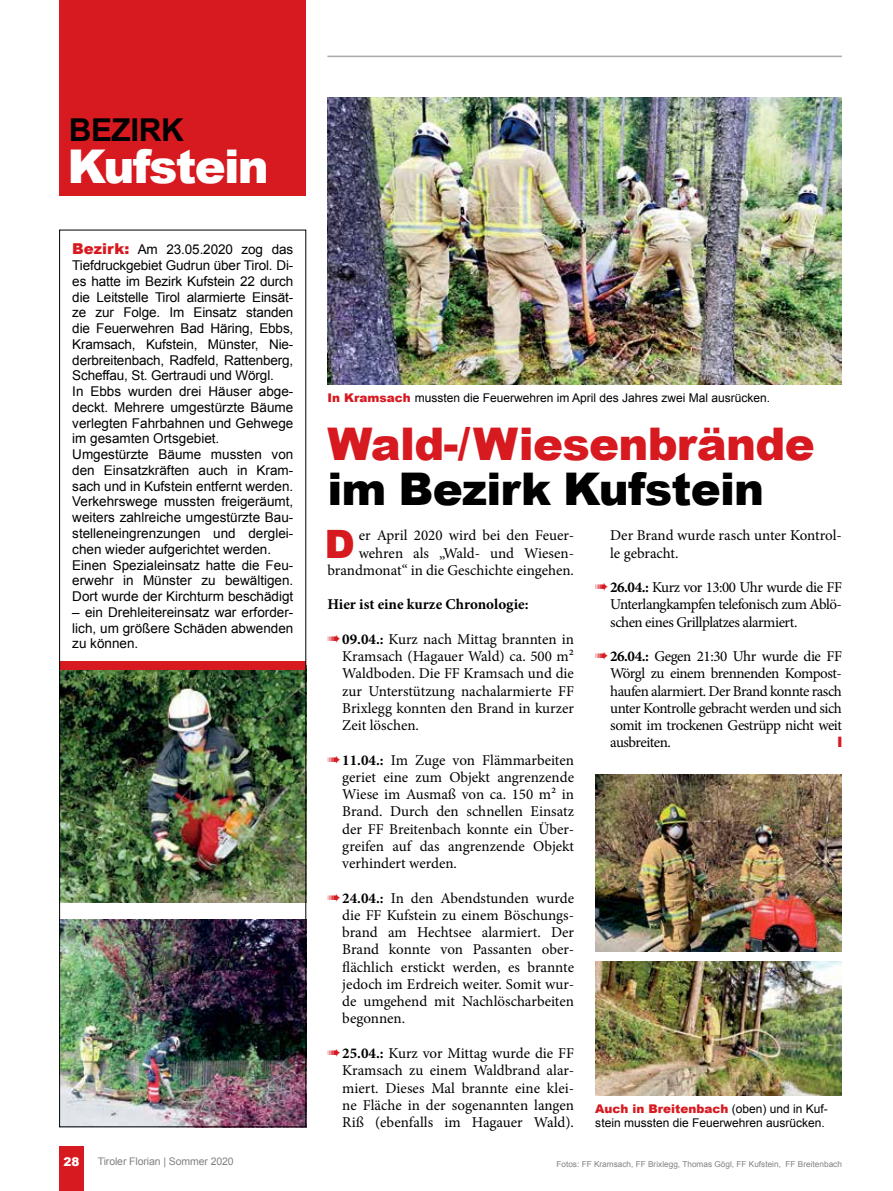
<style>
.page{position:relative;width:893px;height:1191px;background:#fff}
.page>*{position:absolute;margin:0;border:0;box-sizing:border-box;transform-origin:0 0}
.t1{font:900 46.5px "Arial";letter-spacing:-.035em;color:#fff}
.t2{font:900 45px "Arial";letter-spacing:-.015em;color:#d71920}
.t3{font:900 45px "Arial";letter-spacing:-.015em;color:#000}
.t4{font:900 39.15px "Arial";color:#d71920}
.t5{font:700 31.5px "Arial";letter-spacing:-.015em;color:#000}
.t6{font:15px/17.2px "Minion Pro";letter-spacing:-.005em;color:#000;text-align:justify}
.t7{font:700 15px "Minion Pro";color:#000}
.t8{font:13.5px/15.8px "Arial";color:#000}
.t9{font:12px/13.5px "Arial";color:#000}
.t10{font:900 12px "Arial";color:#fff}
.t11{font:10.5px "Arial";letter-spacing:-.01em;color:#808285}
.t12{font:8.25px "Arial";color:#808285}
.s1{font-weight:900;font-size:15px;color:#d71920}
.s2{font-weight:900;color:#d71920}
.s3{color:#d71920}
.s4{font-weight:700}
</style>
<div class="page">
<div style="left:60px;top:1145px;width:24px;height:46px;background:#d71920"></div>
<img style="left:61px;top:669px;width:243px;height:233px">
<img style="left:327px;top:98px;width:515px;height:287px">
<img style="left:61px;top:920px;width:243px;height:205px">
<div style="left:60px;top:661px;width:246px;height:8px;background:#d71920"></div>
<div style="left:59px;top:230px;width:247px;height:897px;border:1px solid #000"></div>
<img style="left:595px;top:774px;width:247px;height:178px">
<img style="left:595px;top:961px;width:247px;height:135px">
<div style="left:59px;top:0;width:246px;height:195px;background:#d71920"></div>
<hr style="left:327px;top:56px;width:515px;height:1px;background:#a7a9ac">
<h3 class="t5" style="left:69px;top:109px;width:117px">BEZIRK</h3>
<h1 class="t1" style="left:68px;top:133px;width:203px">Kufstein</h1>
<p class="t8" style="left:72px;top:242px;width:223px"><span class="s1">Bezirk:</span> Am 23.05.2020 zog das Tiefdruckgebiet Gudrun über Tirol. Di&shy;es hatte im Bezirk Kufstein 22 durch die Leitstelle Tirol alarmierte Einsät&shy;ze zur Folge. Im Einsatz standen die Feuerwehren Bad Häring, Ebbs, Kramsach, Kufstein, Münster, Nie&shy;derbreitenbach, Radfeld, Rattenberg, Scheffau, St. Gertraudi und Wörgl.<br>In Ebbs wurden drei Häuser abge&shy;deckt. Mehrere umgestürzte Bäume verlegten Fahrbahnen und Gehwege im gesamten Ortsgebiet.<br>Umgestürzte Bäume mussten von den Einsatzkräften auch in Kram&shy;sach und in Kufstein entfernt werden.<br>Verkehrswege mussten freigeräumt, weiters zahlreiche umgestürzte Bau&shy;stelleneingrenzungen und derglei&shy;chen wieder aufgerichtet werden.<br>Einen Spezialeinsatz hatte die Feu&shy;erwehr in Münster zu bewältigen.<br>Dort wurde der Kirchturm beschädigt</p>
<p class="t8" style="left:72px;top:604px;width:223px;text-align:justify">– ein Drehleitereinsatz war erforder&shy;lich, um größere Schäden abwenden zu können.</p>
<p class="t9" style="left:327px;top:391px;width:444px"><span class="s2">In Kramsach</span> mussten die Feuerwehren im April des Jahres zwei Mal ausrücken.</p>
<h2 class="t2" style="left:327px;top:411px;width:489px">Wald-/Wiesenbrände</h2>
<h2 class="t3" style="left:327px;top:456px;width:438px">im Bezirk Kufstein</h2>
<h3 class="t4" style="left:324px;top:515px;width:32px">D</h3>
<p class="t6" style="left:327px;top:527px;width:248px;text-align:right">er April 2020 wird bei den Feuer&shy;wehren als „Wald- und Wiesen&shy;brandmonat“ in die Geschichte eingehen.</p>
<p class="t7" style="left:327px;top:594px;width:203px">Hier ist eine kurze Chronologie:</p>
<p class="t6" style="left:342px;top:630px;width:233px;text-indent:-15px"><span class="s3">➠</span><span class="s4">09.04.:</span> Kurz nach Mittag brannten in Kramsach (Hagauer Wald) ca. 500 m²<br>Waldboden. Die FF Kramsach und die zur Unterstützung nachalarmierte FF Brixlegg konnten den Brand in kurzer Zeit löschen.</p>
<p class="t6" style="left:342px;top:751px;width:233px;text-indent:-15px"><span class="s3">➠</span><span class="s4">11.04.:</span> Im Zuge von Flämmarbeiten geriet eine zum Objekt angrenzende Wiese im Ausmaß von ca. 150 m² in Brand. Durch den schnellen Einsatz der FF Breitenbach konnte ein Über&shy;greifen auf das angrenzende Objekt verhindert werden.</p>
<p class="t6" style="left:342px;top:889px;width:233px;text-indent:-15px"><span class="s3">➠</span><span class="s4">24.04.:</span> In den Abendstunden wurde die FF Kufstein zu einem Böschungs&shy;brand am Hechtsee alarmiert. Der Brand konnte von Passanten ober&shy;flächlich erstickt werden, es brannte jedoch im Erdreich weiter. Somit wur&shy;de umgehend mit Nachlöscharbeiten begonnen.</p>
<p class="t6" style="left:342px;top:1044px;width:233px;text-indent:-15px"><span class="s3">➠</span><span class="s4">25.04.:</span> Kurz vor Mittag wurde die FF Kramsach zu einem Waldbrand alar&shy;miert. Dieses Mal brannte eine klei&shy;ne Fläche in der sogenannten langen Riß (ebenfalls im Hagauer Wald).</p>
<p class="t6" style="left:610px;top:527px;width:233px">Der Brand wurde rasch unter Kontrol&shy;le gebracht.</p>
<p class="t6" style="left:610px;top:579px;width:233px;text-indent:-15px"><span class="s3">➠</span><span class="s4">26.04.:</span> Kurz vor 13:00 Uhr wurde die FF Unterlangkampfen telefonisch zum Ablö&shy;schen eines Grillplatzes alarmiert.</p>
<p class="t6" style="left:610px;top:648px;width:233px;text-indent:-15px"><span class="s3">➠</span><span class="s4">26.04.:</span> Gegen 21:30 Uhr wurde die FF Wörgl zu einem brennenden Kompost&shy;haufen alarmiert. Der Brand konnte rasch unter Kontrolle gebracht werden und sich somit im trockenen Gestrüpp nicht weit ausbreiten.</p>
<p class="t9" style="left:595px;top:1102px;width:234px"><span class="s2">Auch in Breitenbach</span> (oben) und in Kuf&shy;stein mussten die Feuerwehren ausrücken.</p>
<p class="t10" style="left:64px;top:1152px;width:18px">28</p>
<p class="t11" style="left:98px;top:1154px;width:137px">Tiroler Florian | Sommer 2020</p>
<p class="t12" style="left:556px;top:1158px;width:287px">Fotos: FF Kramsach, FF Brixlegg, Thomas Gögl, FF Kufstein, FF Breitenbach</p>
</div>
